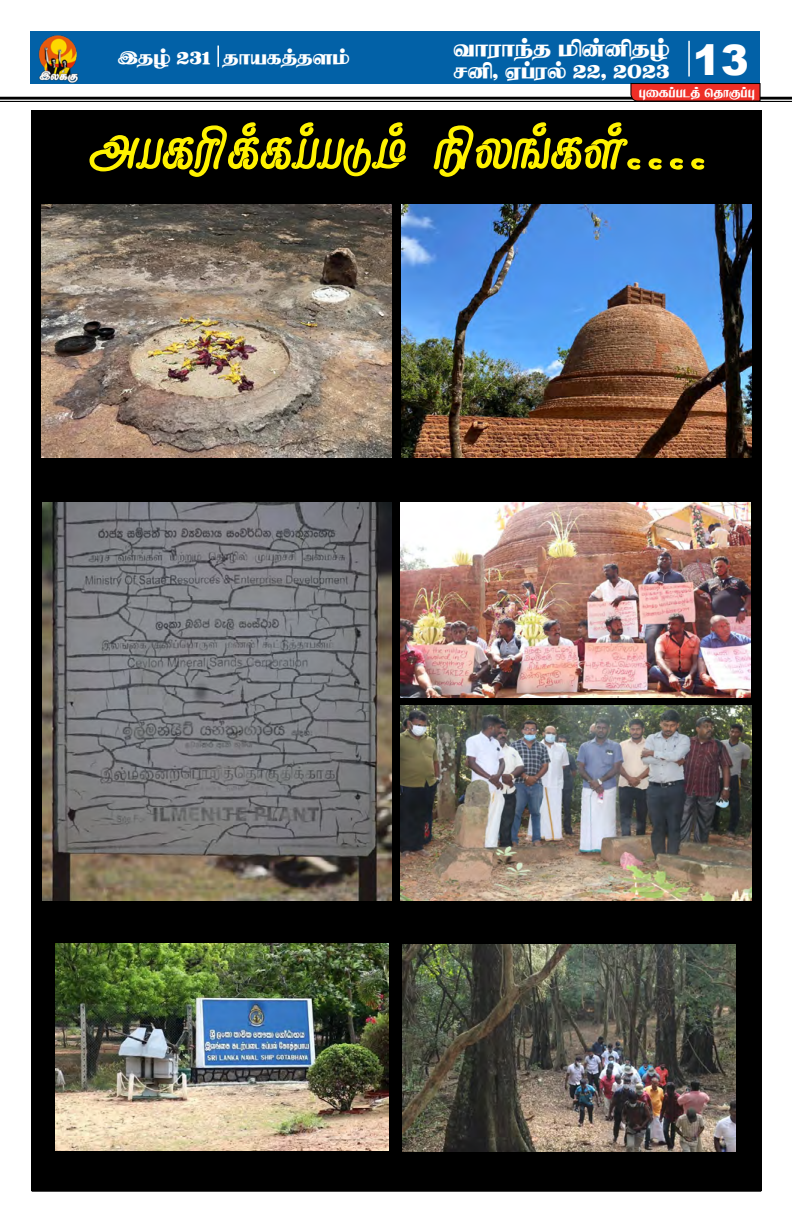
<style>
.page{position:relative;width:792px;height:1224px;background:#fff}
.page>*{position:absolute;margin:0;border:0;box-sizing:border-box;transform-origin:0 0}
.t1{font:76px "NC Thenvily";color:#fff200;scale:1.08 1}
.t2{font:900 42px "Arial";color:#fff}
.t3{font:29px "NC Thevan";color:#fff}
.t4{font:27px "NC Thevan";color:#fff}
.t5{font:25px "NC Thevan";color:#fff}
.t6{font:18px "NC Sabashan";color:#fff}
</style>
<div class="page">
<div style="left:31px;top:110px;width:730px;height:1081px;background:#000"></div>
<hr style="left:0;top:97px;width:792px;height:2px;background:#000">
<hr style="left:0;top:101px;width:792px;height:1px;background:#000">
<hr style="left:32px;top:1189px;width:729px;height:3px;background:#000">
<div style="left:30px;top:31px;width:730px;height:53px;background:#0261a7"></div>
<hr style="left:688px;top:41px;width:2px;height:36px;background:#fff">
<img style="left:38px;top:36px;width:41px;height:46px">
<hr style="left:217px;top:46px;width:2px;height:21px;background:#fff">
<svg style="left:630px;top:83px;width:131px;height:18px"></svg>
<img style="left:42px;top:204px;width:349px;height:254px">
<img style="left:402px;top:204px;width:349px;height:254px">
<img style="left:43px;top:503px;width:348px;height:397px">
<img style="left:401px;top:503px;width:350px;height:194px">
<img style="left:400px;top:706px;width:351px;height:195px">
<img style="left:56px;top:944px;width:332px;height:206px">
<img style="left:402px;top:945px;width:333px;height:206px">
<p class="t5" style="left:118px;top:45px;width:234px">,jo; 231 jhafj;jsk;</p>
<p class="t3" style="left:454px;top:34px;width:218px">thuhe;j kpd;dpjo;</p>
<p class="t4" style="left:454px;top:58px;width:218px">rdp&gt; Vg;uy; 22&gt; 2023</p>
<p class="t2" style="left:693px;top:34px;width:58px">13</p>
<p class="t6" style="left:639px;top:84px;width:117px">Gifg;glj; njhFg;G</p>
<p class="t1" style="left:87px;top:112px;width:580px">mgfupf;fg;gLk; epyq;fs;....</p>
</div>
